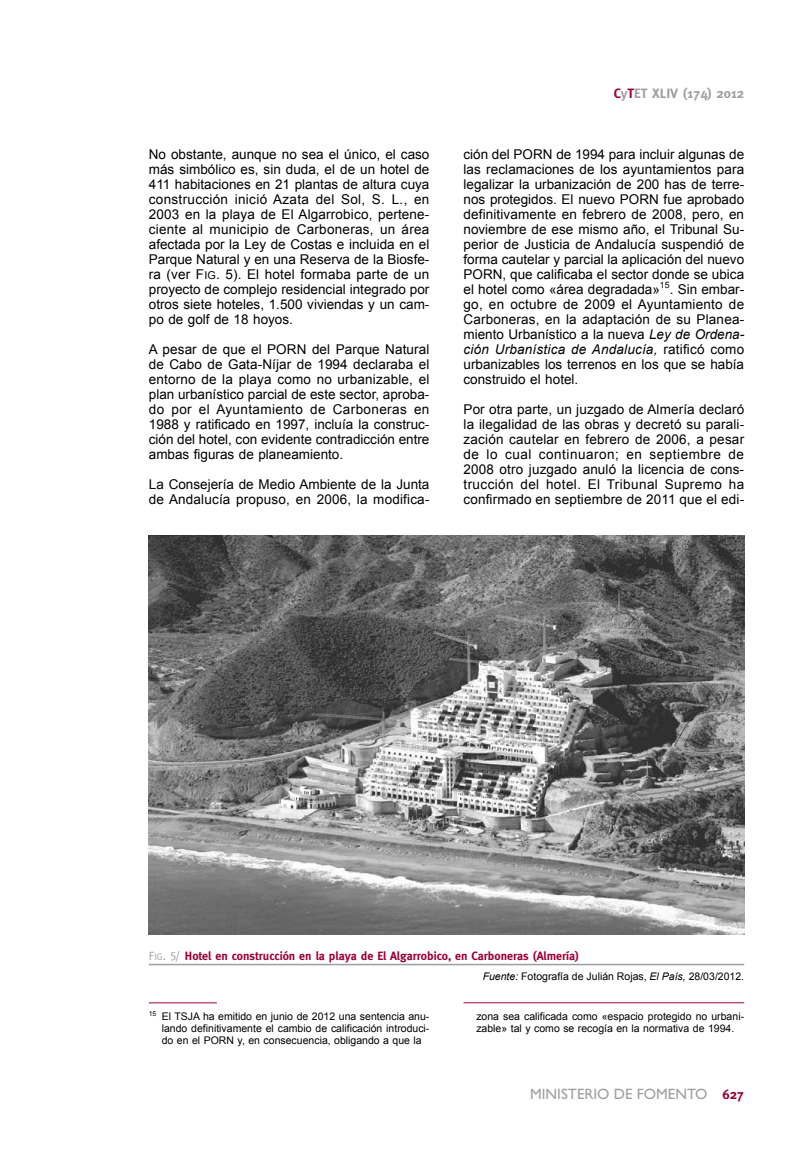
<style>
.page{position:relative;width:808px;height:1149px;background:#fff}
.page>*{position:absolute;margin:0;border:0;box-sizing:border-box;transform-origin:0 0}
.t1{font:15px "Gill Sans";color:#9f9f9f}
.t2{font:13.5px/15px "Arial";color:#000;text-align:justify}
.t3{font:700 13.5px "Meta";color:#9f9f9f}
.t4{font:700 12px "Meta";color:#9b0233}
.t5{font:10.5px/12px "Arial";color:#000;text-align:justify}
.s1{font-size:10.8px}
.s2{color:#9b0233}
.s3{font-style:italic}
.s4{font-family:"Meta Caps";font-weight:400;color:#9f9f9f}
.s5{font-family:"Meta Caps";font-weight:400;font-size:9.6px;color:#9f9f9f}
.s6{font-family:"Meta";font-weight:700;font-size:13.5px;color:#9b0233}
</style>
<div class="page">
<hr style="left:149px;top:1002px;width:68px;height:1px;background:#9b0233">
<hr style="left:463px;top:1002px;width:281px;height:1px;background:#9b0233">
<hr style="left:149px;top:963px;width:595px;height:2px;background:#9f9f9f">
<img style="left:149px;top:535px;width:595px;height:398px">
<p class="t2" style="left:149px;top:146px;width:282px">No obstante, aunque no sea el único, el caso más simbólico es, sin duda, el de un hotel de 411 habitaciones en 21 plantas de altura cuya construcción inició Azata del Sol, S. L., en 2003 en la playa de El Algarrobico, pertene&shy;ciente al municipio de Carboneras, un área afectada por la Ley de Costas e incluida en el Parque Natural y en una Reserva de la Biosfe&shy;ra (ver F<span class="s1">IG</span>. 5). El hotel formaba parte de un proyecto de complejo residencial integrado por otros siete hoteles, 1.500 viviendas y un cam&shy;po de golf de 18 hoyos.</p>
<p class="t2" style="left:149px;top:341px;width:282px">A pesar de que el PORN del Parque Natural de Cabo de Gata-Níjar de 1994 declaraba el entorno de la playa como no urbanizable, el plan urbanístico parcial de este sector, aproba&shy;do por el Ayuntamiento de Carboneras en 1988 y ratificado en 1997, incluía la construc&shy;ción del hotel, con evidente contradicción entre ambas figuras de planeamiento.</p>
<p class="t2" style="left:149px;top:476px;width:282px">La Consejería de Medio Ambiente de la Junta de Andalucía propuso, en 2006, la modifica-</p>
<p class="t3" style="left:614px;top:88px;width:132px"><span class="s2">C</span>y<span class="s2">T</span>ET XLIV (174) 2012</p>
<p class="t2" style="left:463px;top:146px;width:282px">ción del PORN de 1994 para incluir algunas de las reclamaciones de los ayuntamientos para legalizar la urbanización de 200 has de terre&shy;nos protegidos. El nuevo PORN fue aprobado definitivamente en febrero de 2008, pero, en noviembre de ese mismo año, el Tribunal Su&shy;perior de Justicia de Andalucía suspendió de forma cautelar y parcial la aplicación del nuevo PORN, que calificaba el sector donde se ubica el hotel como «área degradada»<sup>15</sup>. Sin embar&shy;go, en octubre de 2009 el Ayuntamiento de Carboneras, en la adaptación de su Planea&shy;miento Urbanístico a la nueva <span class="s3">Ley de Ordena&shy;ción Urbanística de Andalucía,</span> ratificó como urbanizables los terrenos en los que se había construido el hotel.</p>
<p class="t2" style="left:463px;top:401px;width:282px">Por otra parte, un juzgado de Almería declaró la ilegalidad de las obras y decretó su parali&shy;zación cautelar en febrero de 2006, a pesar de lo cual continuaron; en septiembre de 2008 otro juzgado anuló la licencia de cons&shy;trucción del hotel. El Tribunal Supremo ha confirmado en septiembre de 2011 que el edi-</p>
<p class="t4" style="left:149px;top:950px;width:432px"><span class="s4">F</span><span class="s5">IG</span><span class="s4">. 5/</span> Hotel en construcción en la playa de El Algarrobico, en Carboneras (Almería)</p>
<p class="t5" style="left:483px;top:969px;width:263px"><span class="s3">Fuente:</span> Fotografía de Julián Rojas, <span class="s3">El País,</span> 28/03/2012.</p>
<p class="t5" style="left:162px;top:1010px;width:269px;text-indent:-13px"><sup>15</sup> El TSJA ha emitido en junio de 2012 una sentencia anu&shy;lando definitivamente el cambio de calificación introduci&shy;do en el PORN y, en consecuencia, obligando a que la</p>
<p class="t5" style="left:476px;top:1010px;width:269px">zona sea calificada como «espacio protegido no urbani&shy;zable» tal y como se recogía en la normativa de 1994.</p>
<p class="t1" style="left:530px;top:1088px;width:216px">MINISTERIO DE FOMENTO <span class="s6">627</span></p>
</div>
